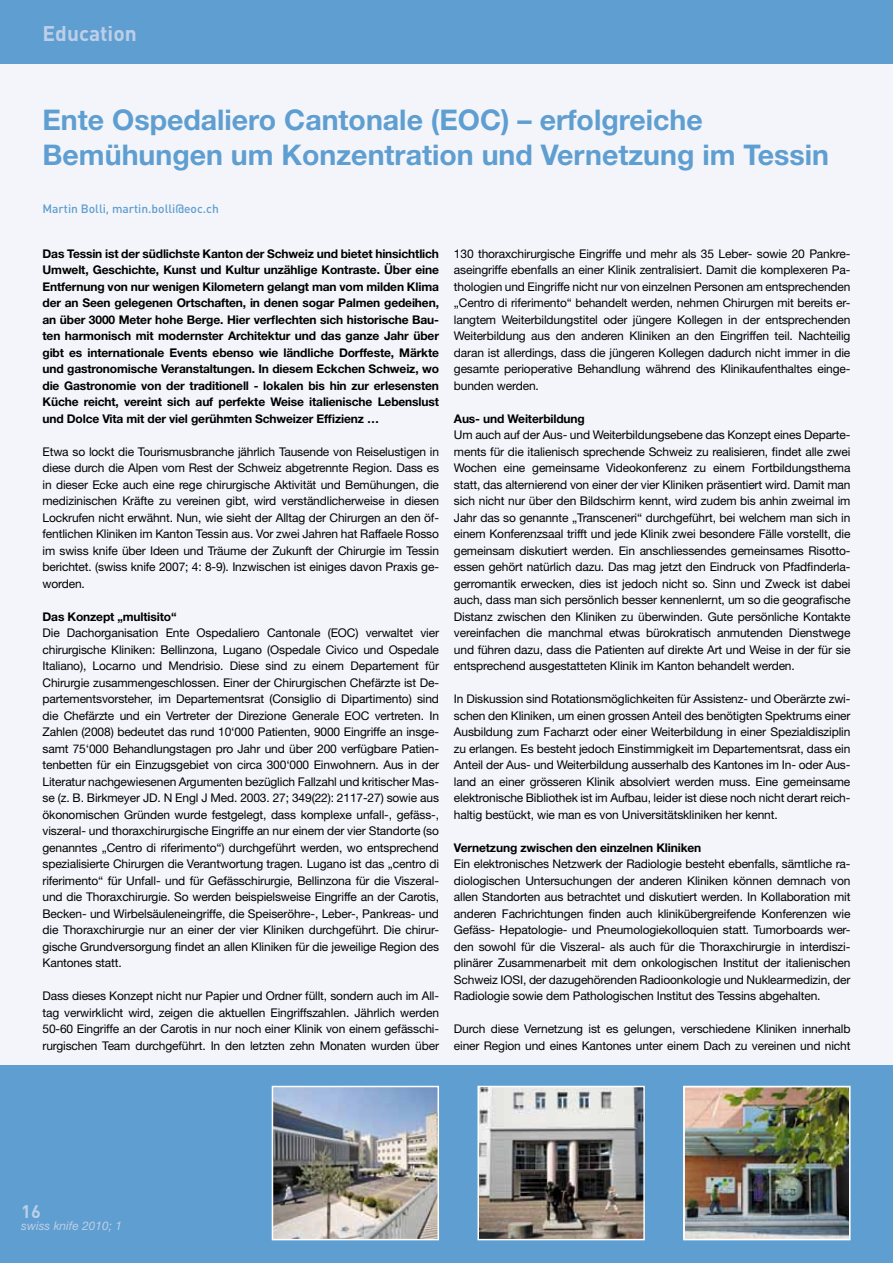
<style>
.page{position:relative;width:893px;height:1263px;background:#f3f5fa}
.page>*{position:absolute;margin:0;border:0;box-sizing:border-box;transform-origin:0 0}
.t1{font:700 28.5px/34.2px "Helvetica Neue";color:#5f9ed0}
.t2{font:700 21px "DIN";color:#bccfe8}
.t3{font:700 18px "DIN";color:#bccfe8}
.t4{font:12px/16.5px "Helvetica Neue";letter-spacing:-.01em;color:#000;text-align:justify}
.t5{font:700 12px/16.5px "Helvetica Neue";letter-spacing:-.01em;color:#000;text-align:justify}
.t6{font:500 12px "DIN";color:#5f9ed0}
.t7{font:italic 12px "Helvetica Neue";color:#bccfe8}
</style>
<div class="page">
<div style="left:0;top:0;width:893px;height:64px;background:#5f9ed0"></div>
<div style="left:0;top:1065px;width:893px;height:198px;background:#5f9ed0"></div>
<img style="left:275px;top:1089px;width:161px;height:148px">
<div style="left:272px;top:1086px;width:167px;height:154px;border:2px solid #fff"></div>
<img style="left:480px;top:1089px;width:162px;height:148px">
<div style="left:477px;top:1086px;width:168px;height:154px;border:2px solid #fff"></div>
<img style="left:687px;top:1089px;width:160px;height:147px">
<div style="left:683px;top:1086px;width:167px;height:154px;border:2px solid #fff"></div>
<h2 class="t2" style="left:43px;top:20px;width:96px">Education</h2>
<h1 class="t1" style="left:43px;top:102px;width:788px">Ente Ospedaliero Cantonale (EOC) – erfolgreiche<br>Bemühungen um Konzentration und Vernetzung im Tessin</h1>
<p class="t6" style="left:43px;top:201px;width:178px">Martin Bolli, martin.bolli@eoc.ch</p>
<p class="t5" style="left:43px;top:245px;width:398px">Das Tessin ist der südlichste Kanton der Schweiz und bietet hinsichtlich Umwelt, Geschichte, Kunst und Kultur unzählige Kontraste. Über eine Entfernung von nur wenigen Kilometern gelangt man vom milden Klima der an Seen gelegenen Ortschaften, in denen sogar Palmen gedeihen, an über 3000 Meter hohe Berge. Hier verflechten sich historische Bau&shy;ten harmonisch mit modernster Architektur und das ganze Jahr über gibt es internationale Events ebenso wie ländliche Dorffeste, Märkte und gastronomische Veranstaltungen. In diesem Eckchen Schweiz, wo die Gastronomie von der traditionell - lokalen bis hin zur erlesensten Küche reicht, vereint sich auf perfekte Weise italienische Lebenslust und Dolce Vita mit der viel gerühmten Schweizer Effizienz …</p>
<p class="t4" style="left:43px;top:443px;width:398px">Etwa so lockt die Tourismusbranche jährlich Tausende von Reiselustigen in diese durch die Alpen vom Rest der Schweiz abgetrennte Region. Dass es in dieser Ecke auch eine rege chirurgische Aktivität und Bemühungen, die medizinischen Kräfte zu vereinen gibt, wird verständlicherweise in diesen Lockrufen nicht erwähnt. Nun, wie sieht der Alltag der Chirurgen an den öf&shy;fentlichen Kliniken im Kanton Tessin aus. Vor zwei Jahren hat Raffaele Rosso im swiss knife über Ideen und Träume der Zukunft der Chirurgie im Tessin berichtet. (swiss knife 2007; 4: 8-9). Inzwischen ist einiges davon Praxis ge&shy;worden.</p>
<p class="t5" style="left:43px;top:608px;width:136px">Das Konzept „multisito“</p>
<p class="t4" style="left:43px;top:624px;width:398px">Die Dachorganisation Ente Ospedaliero Cantonale (EOC) verwaltet vier chirurgische Kliniken: Bellinzona, Lugano (Ospedale Civico und Ospedale Italiano), Locarno und Mendrisio. Diese sind zu einem Departement für Chirurgie zusammengeschlossen. Einer der Chirurgischen Chefärzte ist De&shy;partementsvorsteher, im Departementsrat (Consiglio di Dipartimento) sind die Chefärzte und ein Vertreter der Direzione Generale EOC vertreten. In Zahlen (2008) bedeutet das rund 10‘000 Patienten, 9000 Eingriffe an insge&shy;samt 75‘000 Behandlungstagen pro Jahr und über 200 verfügbare Patien&shy;tenbetten für ein Einzugsgebiet von circa 300‘000 Einwohnern. Aus in der Literatur nachgewiesenen Argumenten bezüglich Fallzahl und kritischer Mas&shy;se (z. B. Birkmeyer JD. N Engl J Med. 2003. 27; 349(22): 2117-27) sowie aus ökonomischen Gründen wurde festgelegt, dass komplexe unfall-, gefäss-, viszeral- und thoraxchirurgische Eingriffe an nur einem der vier Standorte (so genanntes „Centro di riferimento“) durchgeführt werden, wo entsprechend spezialisierte Chirurgen die Verantwortung tragen. Lugano ist das „centro di riferimento“ für Unfall- und für Gefässchirurgie, Bellinzona für die Viszeral&shy;und die Thoraxchirurgie. So werden beispielsweise Eingriffe an der Carotis, Becken- und Wirbelsäuleneingriffe, die Speiseröhre-, Leber-, Pankreas- und die Thoraxchirurgie nur an einer der vier Kliniken durchgeführt. Die chirur&shy;gische Grundversorgung findet an allen Kliniken für die jeweilige Region des Kantones statt.</p>
<p class="t4" style="left:43px;top:987px;width:398px">Dass dieses Konzept nicht nur Papier und Ordner füllt, sondern auch im All&shy;tag verwirklicht wird, zeigen die aktuellen Eingriffszahlen. Jährlich werden 50-60 Eingriffe an der Carotis in nur noch einer Klinik von einem gefässchi&shy;rurgischen Team durchgeführt. In den letzten zehn Monaten wurden über</p>
<p class="t4" style="left:454px;top:245px;width:398px">130 thoraxchirurgische Eingriffe und mehr als 35 Leber- sowie 20 Pankre&shy;aseingriffe ebenfalls an einer Klinik zentralisiert. Damit die komplexeren Pa&shy;thologien und Eingriffe nicht nur von einzelnen Personen am entsprechenden „Centro di riferimento“ behandelt werden, nehmen Chirurgen mit bereits er&shy;langtem Weiterbildungstitel oder jüngere Kollegen in der entsprechenden Weiterbildung aus den anderen Kliniken an den Eingriffen teil. Nachteilig daran ist allerdings, dass die jüngeren Kollegen dadurch nicht immer in die gesamte perioperative Behandlung während des Klinikaufenthaltes einge&shy;bunden werden.</p>
<p class="t5" style="left:454px;top:410px;width:132px">Aus- und Weiterbildung</p>
<p class="t4" style="left:454px;top:426px;width:398px">Um auch auf der Aus- und Weiterbildungsebene das Konzept eines Departe&shy;ments für die italienisch sprechende Schweiz zu realisieren, findet alle zwei Wochen eine gemeinsame Videokonferenz zu einem Fortbildungsthema statt, das alternierend von einer der vier Kliniken präsentiert wird. Damit man sich nicht nur über den Bildschirm kennt, wird zudem bis anhin zweimal im Jahr das so genannte „Transceneri“ durchgeführt, bei welchem man sich in einem Konferenzsaal trifft und jede Klinik zwei besondere Fälle vorstellt, die gemeinsam diskutiert werden. Ein anschliessendes gemeinsames Risotto&shy;essen gehört natürlich dazu. Das mag jetzt den Eindruck von Pfadfinderla&shy;gerromantik erwecken, dies ist jedoch nicht so. Sinn und Zweck ist dabei auch, dass man sich persönlich besser kennenlernt, um so die geografische Distanz zwischen den Kliniken zu überwinden. Gute persönliche Kontakte vereinfachen die manchmal etwas bürokratisch anmutenden Dienstwege und führen dazu, dass die Patienten auf direkte Art und Weise in der für sie entsprechend ausgestatteten Klinik im Kanton behandelt werden.</p>
<p class="t4" style="left:454px;top:690px;width:398px">In Diskussion sind Rotationsmöglichkeiten für Assistenz- und Oberärzte zwi&shy;schen den Kliniken, um einen grossen Anteil des benötigten Spektrums einer Ausbildung zum Facharzt oder einer Weiterbildung in einer Spezialdisziplin zu erlangen. Es besteht jedoch Einstimmigkeit im Departementsrat, dass ein Anteil der Aus- und Weiterbildung ausserhalb des Kantones im In- oder Aus&shy;land an einer grösseren Klinik absolviert werden muss. Eine gemeinsame elektronische Bibliothek ist im Aufbau, leider ist diese noch nicht derart reich&shy;haltig bestückt, wie man es von Universitätskliniken her kennt.</p>
<p class="t5" style="left:454px;top:839px;width:249px">Vernetzung zwischen den einzelnen Kliniken</p>
<p class="t4" style="left:454px;top:855px;width:398px">Ein elektronisches Netzwerk der Radiologie besteht ebenfalls, sämtliche ra&shy;diologischen Untersuchungen der anderen Kliniken können demnach von allen Standorten aus betrachtet und diskutiert werden. In Kollaboration mit anderen Fachrichtungen finden auch klinikübergreifende Konferenzen wie Gefäss- Hepatologie- und Pneumologiekolloquien statt. Tumorboards wer&shy;den sowohl für die Viszeral- als auch für die Thoraxchirurgie in interdiszi&shy;plinärer Zusammenarbeit mit dem onkologischen Institut der italienischen Schweiz IOSI, der dazugehörenden Radioonkologie und Nuklearmedizin, der Radiologie sowie dem Pathologischen Institut des Tessins abgehalten.</p>
<p class="t4" style="left:454px;top:1020px;width:398px">Durch diese Vernetzung ist es gelungen, verschiedene Kliniken innerhalb einer Region und eines Kantones unter einem Dach zu vereinen und nicht</p>
<h3 class="t3" style="left:21px;top:1200px;width:21px">16</h3>
<p class="t7" style="left:21px;top:1218px;width:102px">swiss knife 2010; 1</p>
</div>
